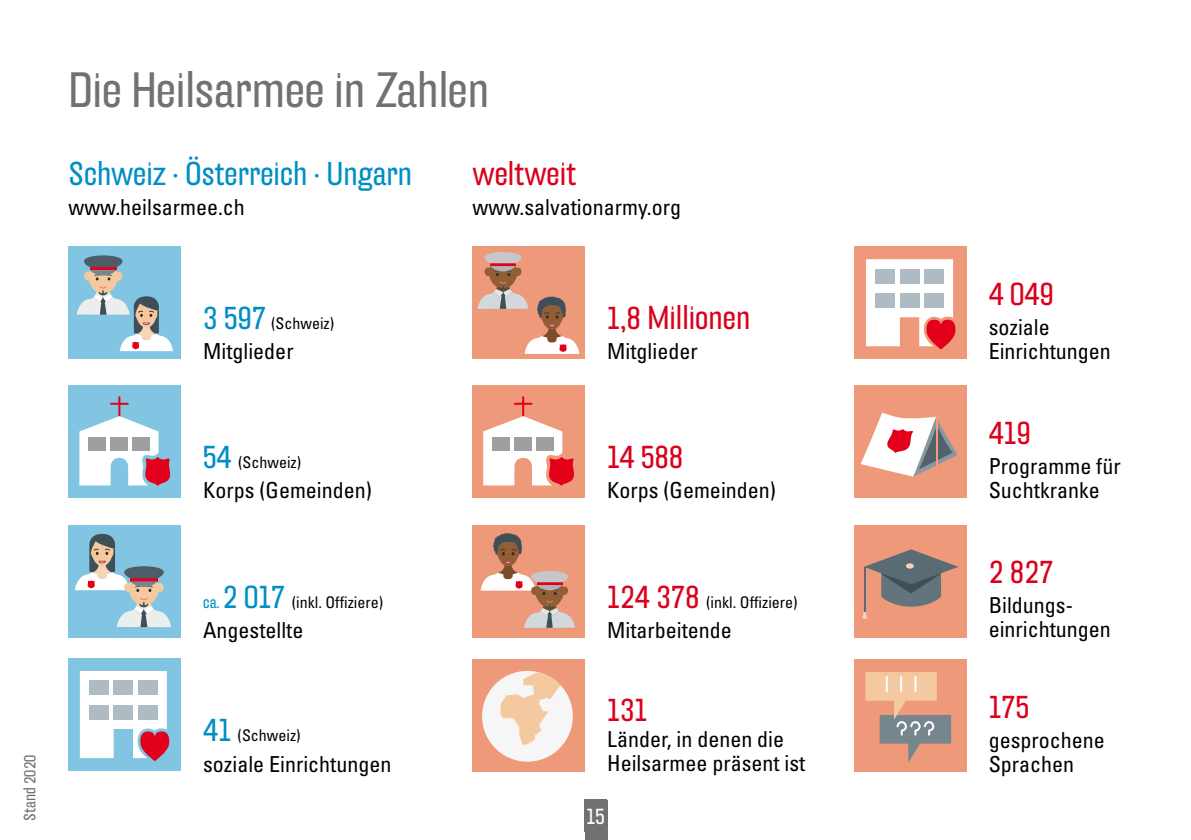
<style>
.page{position:relative;width:1191px;height:840px;background:#fff}
.page>*{position:absolute;margin:0;border:0;box-sizing:border-box;transform-origin:0 0}
.t1{font:48px "Hydra OT Extd";color:#707172}
.t2{font:32px "Hydra OT Extd";color:#db001b}
.t3{font:32px "Hydra OT Extd";color:#008ec6}
.t4{font:condensed 22px/24px "Univers LT Std";color:#000}
.t5{font:22px "Hydra OT Extd";color:#fff}
.t6{font:condensed 16px "Univers LT Std";color:#000}
.t7{font:16px "Hydra OT Extd";color:#707172}
.s1{font-family:"Hydra OT Extd";font-stretch:normal;font-size:32px;color:#008ec6}
.s2{font-family:"Hydra OT Extd";font-stretch:normal;color:#008ec6}
.s3{font-family:"Hydra OT Extd";font-stretch:normal;font-size:32px;color:#db001b}
</style>
<div class="page">
<div style="left:472px;top:386px;width:112px;height:111px;background:#ee9979"></div>
<div style="left:472px;top:247px;width:112px;height:112px;background:#ee9979"></div>
<div style="left:68px;top:247px;width:112px;height:112px;background:#81c5e2"></div>
<div style="left:68px;top:524px;width:112px;height:112px;background:#81c5e2"></div>
<div style="left:472px;top:659px;width:112px;height:112px;background:#ee9979"></div>
<div style="left:472px;top:525px;width:112px;height:112px;background:#ee9979"></div>
<div style="left:854px;top:525px;width:112px;height:112px;background:#ee9979"></div>
<div style="left:854px;top:386px;width:112px;height:111px;background:#ee9979"></div>
<div style="left:854px;top:247px;width:112px;height:112px;background:#ee9979"></div>
<div style="left:854px;top:659px;width:112px;height:112px;background:#ee9979"></div>
<div style="left:68px;top:658px;width:112px;height:112px;background:#81c5e2"></div>
<div style="left:68px;top:386px;width:112px;height:111px;background:#81c5e2"></div>
<div style="left:584px;top:800px;width:23px;height:39px;background:#707172"></div>
<div style="left:584px;top:798px;width:22px;height:32px;background:#707172"></div>
<svg style="left:77px;top:255px;width:96px;height:96px"></svg>
<svg style="left:75px;top:533px;width:96px;height:93px"></svg>
<svg style="left:79px;top:397px;width:91px;height:88px"></svg>
<svg style="left:483px;top:397px;width:91px;height:88px"></svg>
<svg style="left:862px;top:549px;width:96px;height:69px"></svg>
<div style="left:482px;top:670px;width:91px;height:91px;background:#f6f6f6;border-radius:50%"></div>
<svg style="left:500px;top:671px;width:60px;height:73px"></svg>
<svg style="left:80px;top:671px;width:90px;height:89px"></svg>
<svg style="left:866px;top:259px;width:90px;height:90px"></svg>
<svg style="left:865px;top:672px;width:86px;height:90px"></svg>
<svg style="left:860px;top:412px;width:97px;height:64px"></svg>
<svg style="left:477px;top:252px;width:102px;height:102px"></svg>
<svg style="left:480px;top:533px;width:95px;height:94px"></svg>
<h1 class="t1" style="left:68px;top:62px;width:422px">Die Heilsarmee in Zahlen</h1>
<h2 class="t3" style="left:68px;top:155px;width:345px">Schweiz · Österreich · Ungarn</h2>
<p class="t4" style="left:68px;top:194px;width:178px">www.heilsarmee.ch</p>
<h2 class="t2" style="left:472px;top:155px;width:105px">weltweit</h2>
<p class="t4" style="left:472px;top:194px;width:210px">www.salvationarmy.org</p>
<p class="t7" style="left:21px;top:820px;width:67px;rotate:-90deg">Stand 2020</p>
<p class="t6" style="left:203px;top:313px;width:133px"><span class="s1">3 597</span> (Schweiz)</p>
<p class="t4" style="left:203px;top:339px;width:92px">Mitglieder</p>
<p class="t6" style="left:203px;top:452px;width:100px"><span class="s1">54</span> (Schweiz)</p>
<p class="t4" style="left:203px;top:478px;width:170px">Korps (Gemeinden)</p>
<p class="t6" style="left:203px;top:591px;width:182px"><span class="s2">ca.</span> <span class="s1">2 017</span> (inkl. Offiziere)</p>
<p class="t4" style="left:203px;top:617px;width:102px">Angestellte</p>
<p class="t6" style="left:203px;top:725px;width:99px"><span class="s1">41</span> (Schweiz)</p>
<p class="t4" style="left:203px;top:751px;width:190px">soziale Einrichtungen</p>
<h2 class="t2" style="left:607px;top:299px;width:145px">1,8 Millionen</h2>
<p class="t4" style="left:607px;top:339px;width:92px">Mitglieder</p>
<h2 class="t2" style="left:607px;top:438px;width:78px">14 588</h2>
<p class="t4" style="left:607px;top:478px;width:170px">Korps (Gemeinden)</p>
<p class="t6" style="left:607px;top:591px;width:192px"><span class="s3">124 378</span> (inkl. Offiziere)</p>
<p class="t4" style="left:607px;top:617px;width:126px">Mitarbeitende</p>
<h2 class="t2" style="left:607px;top:690px;width:42px">131</h2>
<p class="t4" style="left:607px;top:726px;width:199px">Länder, in denen die<br>Heilsarmee präsent ist</p>
<p class="t5" style="left:586px;top:802px;width:19px">15</p>
<h2 class="t2" style="left:988px;top:275px;width:67px">4 049</h2>
<p class="t4" style="left:988px;top:315px;width:124px">soziale<br>Einrichtungen</p>
<h2 class="t2" style="left:988px;top:414px;width:44px">419</h2>
<p class="t4" style="left:988px;top:454px;width:133px">Programme für<br>Suchtkranke</p>
<h2 class="t2" style="left:988px;top:553px;width:66px">2 827</h2>
<p class="t4" style="left:988px;top:593px;width:124px">Bildungs&shy;einrichtungen</p>
<h2 class="t2" style="left:988px;top:687px;width:42px">175</h2>
<p class="t4" style="left:988px;top:727px;width:118px">gesprochene<br>Sprachen</p>
</div>
